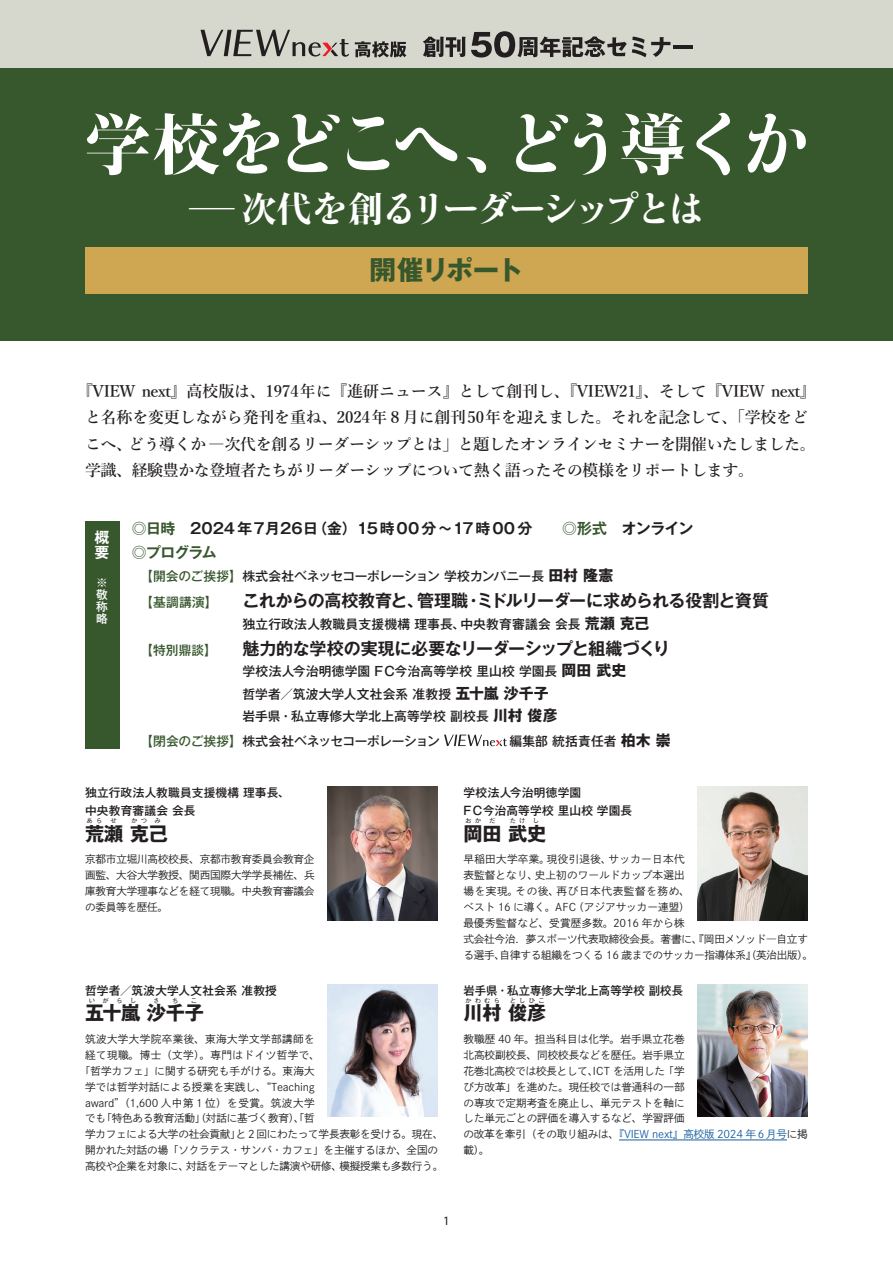
<style>
.page{position:relative;width:893px;height:1263px;background:#fff}
.page>*{position:absolute;margin:0;border:0;box-sizing:border-box;transform-origin:0 0}
.t1{font:800 66.9px "Kocho Std";letter-spacing:-.1em;color:#fff}
.t2{font:800 35.1px "Kocho Std";letter-spacing:-.06em;color:#fff;scale:1.3 1}
.t3{font:700 26.55px "Gothic MB101 Pr 6 N";letter-spacing:-.055em;color:#37572d}
.t4{font:700 19.2px "Gothic MB101 Pr 6 N";color:#231f20}
.t5{font:700 16.95px "Gothic MB101 Pr 6 N De";letter-spacing:-.03em;color:#231f20}
.t6{font:600 15.9px "Yu Min Pr 6 N";letter-spacing:-.025em;color:#231f20}
.t7{font:600 15.9px "Yu Min Pr 6 N";color:#231f20}
.t8{font:700 14.85px "Gothic MB101 Pr 6 N De";letter-spacing:.015em;color:#231f20}
.t9{font:700 14.85px "Gothic MB101 Pr 6 N";letter-spacing:.02em;color:#231f20}
.t10{font:700 14.85px "Gothic MB101 Pr 6 N De";letter-spacing:-.005em;color:#231f20}
.t11{font:700 14.85px "Gothic MB101 Pr 6 N De";letter-spacing:-.06em;color:#37572d}
.t12{font:700 14.85px/15.6px "Gothic MB101 Pr 6 N De";color:#fff}
.t13{font:500 12.75px "Gothic MB101 Pr 6 N";letter-spacing:.01em;color:#231f20}
.t14{font:500 12.75px "Gothic MB101 Pr 6 N";letter-spacing:-.015em;color:#231f20}
.t15{font:500 12.75px "Gothic MB101 Pr 6 N";letter-spacing:-.02em;color:#231f20}
.t16{font:500 12.75px "Gothic MB101 Pr 6 N";letter-spacing:.015em;color:#37572d}
.t17{font:12.75px "Myriad Pro";color:#231f20}
.t18{font:500 11.7px "Gothic MB101 Pr 6 N";letter-spacing:.02em;color:#231f20}
.t19{font:500 11.7px/12.3px "Gothic MB101 Pr 6 N";color:#fff;text-align:justify}
.t20{font:10.65px/15.9px "Shuei Go Kin Std L";letter-spacing:-.02em;color:#231f20;text-align:justify}
.t21{font:10.65px "Shuei Go Kin Std L";letter-spacing:.04em;color:#231f20}
.t22{font:10.65px/15.9px "Shuei Go Kin Std L";letter-spacing:.005em;color:#231f20}
.t23{font:10.65px "Shuei Go Kin Std L";letter-spacing:.01em;color:#231f20}
.t24{font:10.65px "Shuei Go Kin Std L";letter-spacing:.035em;color:#231f20}
.t25{font:10.65px "Shuei Go Kin Std L";letter-spacing:.055em;color:#231f20}
.t26{font:10.65px "Shuei Go Kin Std L";letter-spacing:.025em;color:#231f20}
.t27{font:700 6.45px "Gothic MB101 Pr 6 N";letter-spacing:.5em;color:#231f20}
.s1{color:#37572d}
.s2{color:#175d9e}
</style>
<div class="page">
<div style="left:0;top:0;width:893px;height:68px;background:#d6d8ce"></div>
<div style="left:0;top:68px;width:893px;height:272px;background:#37572d"></div>
<svg style="left:201px;top:30px;width:148px;height:27px"></svg>
<svg style="left:355px;top:41px;width:51px;height:16px"></svg>
<svg style="left:423px;top:31px;width:247px;height:27px"></svg>
<hr style="left:673px;top:45px;width:19px;height:4px;background:#231f20">
<div style="left:85px;top:247px;width:723px;height:46px;background:#cfa752"></div>
<div style="left:85px;top:521px;width:34px;height:227px;background:#37572d"></div>
<svg style="left:444px;top:735px;width:63px;height:11px"></svg>
<hr style="left:619px;top:1140px;width:168px;height:1px;background:#175d9e">
<img style="left:327px;top:984px;width:111px;height:132px">
<img style="left:327px;top:787px;width:111px;height:134px">
<img style="left:697px;top:984px;width:111px;height:132px">
<img style="left:697px;top:787px;width:111px;height:134px">
<p class="t1" style="left:84px;top:90px;width:447px">学校をどこへ、</p>
<p class="t1" style="left:503px;top:90px;width:307px">どう導くか</p>
<p class="t2" style="left:189px;top:181px;width:397px">─ 次代を創るリーダーシップとは</p>
<p class="t3" style="left:370px;top:248px;width:155px">開催リポート</p>
<p class="t7" style="left:77px;top:382px;width:740px">『VIEW next』高校版は、1974年に『進研ニュース』として創刊し、『VIEW21』、そして『VIEW next『</p>
<p class="t6" style="left:85px;top:408px;width:724px">と名称を変更しながら発刊を重ね、2024年８月に創刊50年を迎えました。それを記念して、「学校をど</p>
<p class="t6" style="left:128px;top:435px;width:689px">どう導くか―次代を創るリーダーシップとは」と題したオンラインセミナーを開催いたしました。</p>
<p class="t6" style="left:85px;top:435px;width:49px">こへ、</p>
<p class="t6" style="left:85px;top:462px;width:670px">学識、経験豊かな登壇者たちがリーダーシップについて熱く語ったその模様をリポートします。</p>
<p class="t12" style="left:95px;top:528px;width:16px">概要</p>
<p class="t19" style="left:96px;top:575px;width:12px">※</p>
<p class="t19" style="left:96px;top:588px;width:13px">敬称略</p>
<p class="t8" style="left:312px;top:516px;width:382px">（金）15時00分～17時00分　　<span class="s1">◎形式</span>　オンライン</p>
<p class="t10" style="left:132px;top:516px;width:188px"><span class="s1">◎日時</span>　2024 年７月26日</p>
<p class="t11" style="left:132px;top:540px;width:86px">◎プログラム</p>
<p class="t9" style="left:548px;top:563px;width:66px">田村隆憲</p>
<p class="t14" style="left:140px;top:565px;width:405px"><span class="s1">【開会のご挨拶】</span>株式会社ベネッセコーポレーション学校カンパニー長</p>
<p class="t5" style="left:476px;top:587px;width:294px">ミドルリーダーに求められる役割と資質</p>
<p class="t5" style="left:417px;top:587px;width:53px">管理職</p>
<p class="t5" style="left:242px;top:587px;width:183px">これからの高校教育と、</p>
<p class="t16" style="left:140px;top:592px;width:79px">【基調講演】</p>
<p class="t5" style="left:465px;top:587px;width:19px">・</p>
<p class="t16" style="left:140px;top:639px;width:78px">【特別鼎談】</p>
<p class="t9" style="left:585px;top:611px;width:66px">荒瀬克己</p>
<p class="t13" style="left:460px;top:613px;width:122px">中央教育審議会会長</p>
<p class="t13" style="left:242px;top:613px;width:224px">独立行政法人教職員支援機構理事長、</p>
<p class="t5" style="left:242px;top:634px;width:429px">魅力的な学校の実現に必要なリーダーシップと組織づくり</p>
<p class="t9" style="left:562px;top:658px;width:66px">岡田武史</p>
<p class="t13" style="left:242px;top:661px;width:316px">学校法人今治明徳学園 FC今治高等学校里山校学園長</p>
<p class="t9" style="left:455px;top:681px;width:95px">五十嵐沙千子</p>
<p class="t13" style="left:242px;top:683px;width:210px">哲学者／筑波大学人文社会系准教授</p>
<p class="t9" style="left:493px;top:703px;width:66px">川村俊彦</p>
<p class="t13" style="left:242px;top:706px;width:248px">岩手県・私立専修大学北上高等学校副校長</p>
<p class="t15" style="left:140px;top:730px;width:301px"><span class="s1">【閉会のご挨拶】</span>株式会社ベネッセコーポレーション</p>
<p class="t9" style="left:621px;top:728px;width:51px">柏木崇</p>
<p class="t13" style="left:509px;top:730px;width:109px">編集部統括責任者</p>
<p class="t18" style="left:85px;top:783px;width:206px">独立行政法人教職員支援機構理事長、</p>
<p class="t18" style="left:85px;top:801px;width:112px">中央教育審議会会長</p>
<p class="t4" style="left:85px;top:817px;width:84px">荒瀬克己</p>
<p class="t27" style="left:87px;top:815px;width:17px">あら</p>
<p class="t27" style="left:111px;top:815px;width:8px">せ</p>
<p class="t27" style="left:131px;top:815px;width:17px">かつ</p>
<p class="t27" style="left:155px;top:815px;width:8px">み</p>
<p class="t20" style="left:85px;top:851px;width:231px">京都市立堀川高校校長、京都市教育委員会教育企画監、大谷大学教授、関西国際大学学長補佐、兵庫教育大学理事などを経て現職。中央教育審議会の委員等を歴任。</p>
<p class="t18" style="left:85px;top:980px;width:193px">哲学者／筑波大学人文社会系准教授</p>
<p class="t4" style="left:85px;top:997px;width:121px">五十嵐沙千子</p>
<p class="t27" style="left:89px;top:995px;width:49px">いがらし</p>
<p class="t27" style="left:153px;top:995px;width:8px">さ</p>
<p class="t27" style="left:172px;top:995px;width:8px">ち</p>
<p class="t27" style="left:191px;top:995px;width:8px">こ</p>
<p class="t24" style="left:85px;top:1031px;width:231px">筑波大学大学院卒業後、東海大学文学部講師を</p>
<p class="t21" style="left:85px;top:1047px;width:236px">経て現職。博士（文学）。専門はドイツ哲学で、</p>
<p class="t23" style="left:80px;top:1063px;width:236px">「哲学カフェ」に関する研究も手がける。東海大</p>
<p class="t22" style="left:85px;top:1078px;width:231px">学では哲学対話による授業を実践し、“Teaching</p>
<p class="t21" style="left:85px;top:1095px;width:231px">award”（1,600 人中第１位）を受賞。筑波大学</p>
<p class="t20" style="left:102px;top:1110px;width:215px">「特色ある教育活動」（対話に基づく教育）、「哲</p>
<p class="t20" style="left:85px;top:1110px;width:22px">でも</p>
<p class="t20" style="left:85px;top:1126px;width:360px">学カフェによる大学の社会貢献と」２回にわたって学長表彰を受ける。現在、</p>
<p class="t20" style="left:85px;top:1142px;width:354px">開かれた対話の場「ソクラテス・サンバ・カフェ」を主催するほか、全国の</p>
<p class="t20" style="left:339px;top:1158px;width:105px">模擬授業も多数行う。</p>
<p class="t20" style="left:85px;top:1158px;width:105px">高校や企業を対象に、</p>
<p class="t20" style="left:186px;top:1158px;width:157px">対話をテーマとした講演や研修、</p>
<p class="t18" style="left:463px;top:783px;width:119px">学校法人今治明徳学園</p>
<p class="t18" style="left:463px;top:801px;width:170px">FC今治高等学校里山校学園長</p>
<p class="t4" style="left:463px;top:817px;width:84px">岡田武史</p>
<p class="t27" style="left:465px;top:815px;width:17px">おか</p>
<p class="t27" style="left:489px;top:815px;width:8px">だ</p>
<p class="t27" style="left:510px;top:815px;width:17px">たけ</p>
<p class="t27" style="left:533px;top:815px;width:8px">し</p>
<p class="t20" style="left:547px;top:851px;width:66px">現役引退後、</p>
<p class="t22" style="left:535px;top:851px;width:151px;text-indent:-71px">早稲田大学卒業。<br>史上初のワールドカップ本選出</p>
<p class="t26" style="left:609px;top:852px;width:78px">サッカー日本代</p>
<p class="t20" style="left:463px;top:867px;width:76px">表監督となり、</p>
<p class="t25" style="left:556px;top:884px;width:135px">再び日本代表監督を務め、</p>
<p class="t20" style="left:516px;top:883px;width:45px">その後、</p>
<p class="t20" style="left:463px;top:883px;width:56px">場を実現。</p>
<p class="t20" style="left:463px;top:899px;width:351px;text-align:left">ベスト 16 に導く。AFC<br>最優秀監督など、受賞歴多数。2016 年から株<br>式会社今治．夢スポーツ代表取締役会長。著書に、『岡田メソッド―自立する選手自律する組織をつくる 16 歳までのサッカー指導体系』（英治出版。(</p>
<p class="t20" style="left:495px;top:947px;width:12px">、</p>
<p class="t20" style="left:573px;top:899px;width:118px">（アジアサッカー連盟(</p>
<p class="t18" style="left:463px;top:980px;width:221px">岩手県・私立専修大学北上高等学校副校長</p>
<p class="t4" style="left:463px;top:997px;width:84px">川村俊彦</p>
<p class="t27" style="left:465px;top:995px;width:17px">かわ</p>
<p class="t27" style="left:484px;top:995px;width:17px">むら</p>
<p class="t27" style="left:510px;top:995px;width:17px">とし</p>
<p class="t27" style="left:529px;top:995px;width:17px">ひこ</p>
<p class="t20" style="left:463px;top:1031px;width:223px">教職歴 40 年。担当科目は化学。岩手県立花巻北高校副校長、同校校長などを歴任。岩手県立花巻北高校では校長として ICT を活用した「学</p>
<p class="t20" style="left:463px;top:1062px;width:346px;text-align:left;text-indent:124px">、<br>び方改革」を進めた。現任校では普通科の一部<br>の専攻で定期考査を廃止し、単元テストを軸に<br>した単元ごとの評価を導入するなど、学習評価<br>の改革を牽引（その取り組みは、<span class="s2">『VIEW next』高校版 2024 年６月号</span>に掲載。(</p>
<p class="t17" style="left:443px;top:1212px;width:8px">1</p>
</div>
